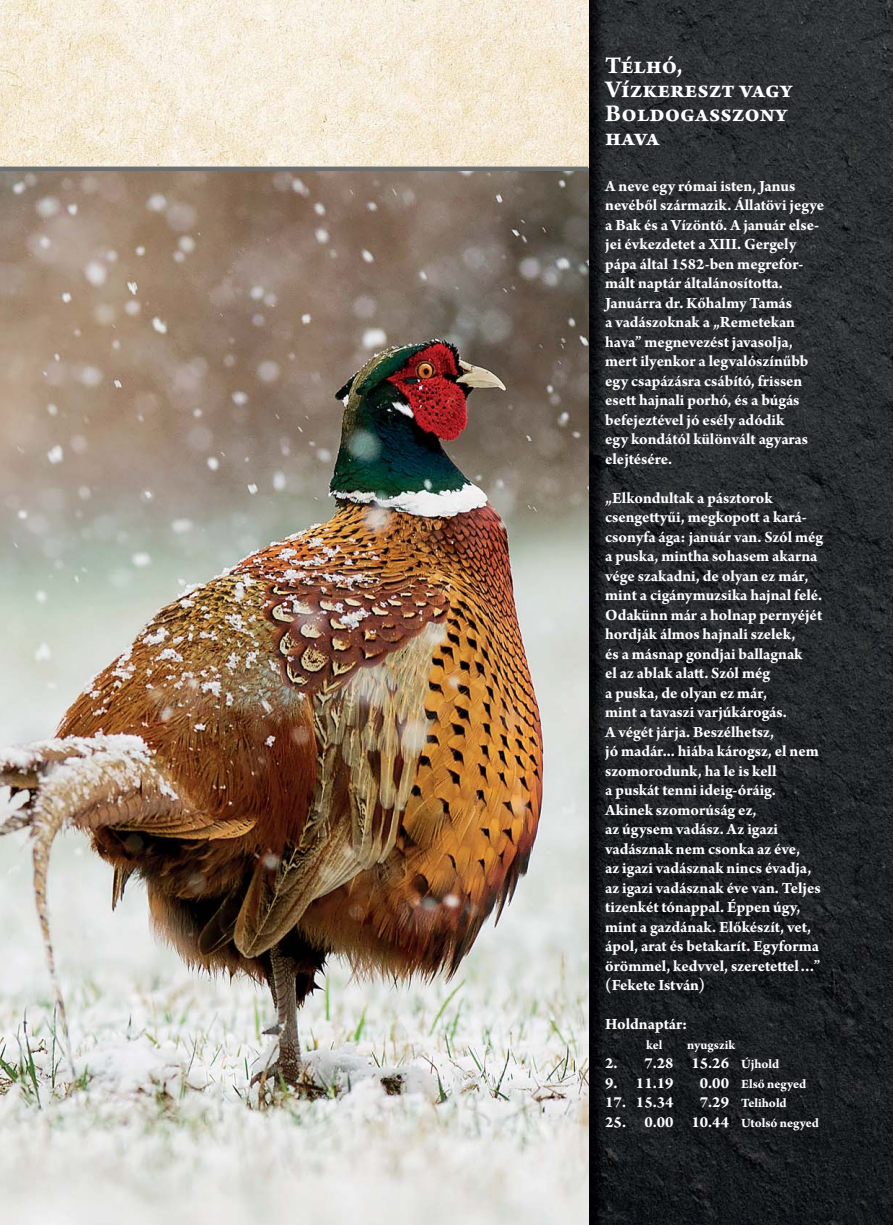
<style>
.page{position:relative;width:893px;height:1225px;background:#fff}
.page>*{position:absolute;margin:0;border:0;box-sizing:border-box;transform-origin:0 0}
.t1{font:700 25.5px/24px "Arno Pro";color:#fff}
.t2{font:700 16.5px/19.5px "Arno Pro";color:#fff}
.t3{font:700 13.5px "Arno Pro";color:#fff}
.s1{font-size:13.5px}
.s2{font-size:16.5px}
</style>
<div class="page">
<img style="left:589px;top:0;width:304px;height:1225px">
<img style="left:588px;top:462px;width:19px;height:483px">
<svg style="left:0;top:0;width:588px;height:166px;background:#f4ead7"></svg>
<img style="left:0;top:171px;width:588px;height:1054px">
<div style="left:0;top:166px;width:588px;height:5px;background:#6c6e70"></div>
<h1 class="t1" style="left:605px;top:54px;width:189px">Télhó,<br>Vízkereszt vagy<br>Boldogasszony hava</h1>
<p class="t2" style="left:605px;top:177px;width:220px">A neve egy római isten, Janus nevéből származik. Állatövi jegye a Bak és a Vízöntő. A január else&shy;jei évkezdetet a XIII. Gergely pápa által 1582-ben megrefor&shy;mált naptár általánosította.<br>Januárra dr. Kőhalmy Tamás<br>a vadászoknak a „Remetekan hava” megnevezést javasolja, mert ilyenkor a legvalószínűbb egy csapázásra csábító, frissen esett hajnali porhó, és a búgás befejeztével jó esély adódik<br>egy kondától különvált agyaras elejtésére.</p>
<p class="t2" style="left:605px;top:489px;width:220px">„Elkondultak a pásztorok csengettyűi, megkopott a kará&shy;csonyfa ága: január van. Szól még a puska, mintha sohasem akarna vége szakadni, de olyan ez már, mint a cigánymuzsika hajnal felé.<br>Odakünn már a holnap pernyéjét hordják álmos hajnali szelek,<br>és a másnap gondjai ballagnak<br>el az ablak alatt. Szól még<br>a puska, de olyan ez már,<br>mint a tavaszi varjúkárogás.<br>A végét járja. Beszélhetsz,<br>jó madár... hiába károgsz, el nem szomorodunk, ha le is kell<br>a puskát tenni ideig-óráig.<br>Akinek szomorúság ez,<br>az úgysem vadász. Az igazi vadásznak nem csonka az éve,<br>az igazi vadásznak nincs évadja, az igazi vadásznak éve van. Teljes tizenkét tónappal. Éppen úgy, mint a gazdának. Előkészít, vet, ápol, arat és betakarít. Egyforma örömmel, kedvvel, szeretettel…” (Fekete István)</p>
<p class="t2" style="left:605px;top:1015px;width:84px">Holdnaptár:</p>
<p class="t3" style="left:646px;top:1038px;width:18px">kel</p>
<p class="t3" style="left:687px;top:1038px;width:50px">nyugszik</p>
<p class="t2" style="left:605px;top:1054px;width:176px">2. 7.28 15.26 <span class="s1">Újhold</span></p>
<p class="t2" style="left:605px;top:1074px;width:70px">9. 11.19</p>
<p class="t3" style="left:700px;top:1077px;width:108px"><span class="s2">0.00</span> Első negyed</p>
<p class="t2" style="left:605px;top:1093px;width:70px">17. 15.34</p>
<p class="t3" style="left:700px;top:1097px;width:88px"><span class="s2">7.29</span> Telihold</p>
<p class="t2" style="left:605px;top:1113px;width:215px">25. 0.00 10.44 <span class="s1">Utolsó negyed</span></p>
</div>
